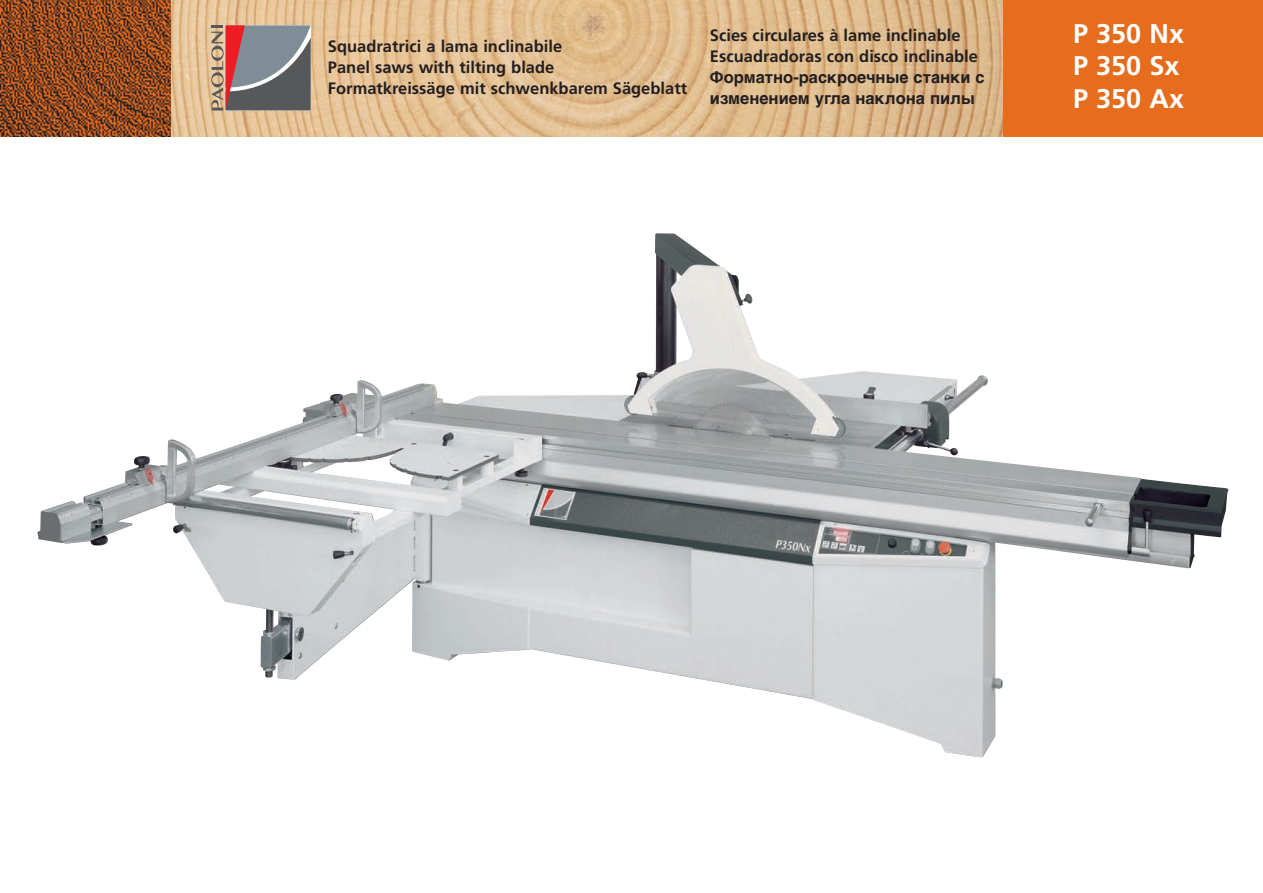
<style>
.page{position:relative;width:1263px;height:893px;background:#fff}
.page>*{position:absolute;margin:0;border:0;box-sizing:border-box;transform-origin:0 0}
.t1{font:700 27px/32.4px "Frutiger";color:#fff}
.t2{font:700 16.5px/21px "Frutiger";color:#231f20}
.t3{font:700 16.5px/21px "Helvetica Cyr";color:#231f20}
</style>
<div class="page">
<img style="left:42px;top:233px;width:1187px;height:525px">
<img style="left:170px;top:0;width:833px;height:136px">
<svg style="left:0;top:0;width:170px;height:136px;background:#8c481f"></svg>
<div style="left:1003px;top:0;width:260px;height:136px;background:#e66c1e"></div>
<svg style="left:211px;top:25px;width:100px;height:86px;background:#8c7b7b"></svg>
<p class="t2" style="left:328px;top:37px;width:361px">Squadratrici a lama inclinabile<br>Panel saws with tilting blade<br>Formatkreissäge mit schwenkbarem Sägeblatt</p>
<p class="t2" style="left:710px;top:26px;width:270px">Scies circulares à lame inclinable<br>Escuadradoras con disco inclinable</p>
<p class="t3" style="left:710px;top:68px;width:276px">Форматно-раскроечные станки с изменением угла наклона пилы</p>
<h1 class="t1" style="left:1073px;top:19px;width:113px">P 350 Nx<br>P 350 Sx<br>P 350 Ax</h1>
</div>
